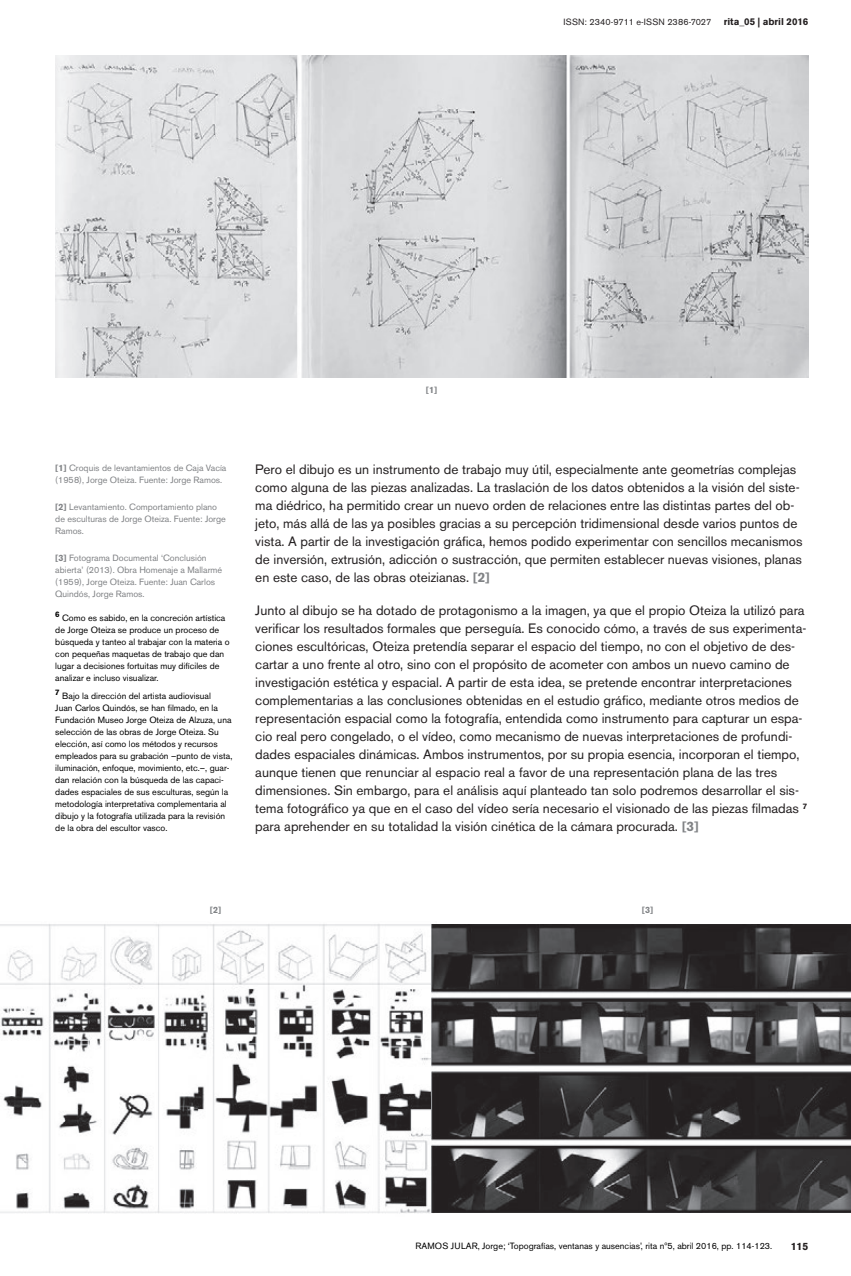
<style>
.page{position:relative;width:851px;height:1276px;background:#fff}
.page>*{position:absolute;margin:0;border:0;box-sizing:border-box;transform-origin:0 0}
.t1{font:13.5px/18px "Akzidenz Grotesk BE";color:#231f20}
.t2{font:700 10.5px "Akzidenz Grotesk BE";color:#231f20}
.t3{font:700 9.75px "Akzidenz Grotesk BE";color:#231f20}
.t4{font:9px/12px "Akzidenz Grotesk BE";color:#000}
.t5{font:9px/12px "Akzidenz Grotesk BE";color:#808285}
.t6{font:9px "Akzidenz Grotesk BE";letter-spacing:.02em;color:#231f20}
.t7{font:700 9px "Akzidenz Grotesk BE";color:#808285}
.t8{font:700 7.8px "Akzidenz Grotesk BE";color:#000}
.s1{font-weight:700}
.s2{font-weight:700;color:#808285}
</style>
<div class="page">
<img style="left:55px;top:55px;width:753px;height:323px">
<img style="left:0;top:924px;width:436px;height:289px">
<img style="left:432px;top:924px;width:418px;height:288px">
<p class="t6" style="left:563px;top:17px;width:149px">ISSN: 2340-9711 e-ISSN 2386-7027</p>
<p class="t3" style="left:723px;top:16px;width:86px">rita_05 | abril 2016</p>
<p class="t7" style="left:426px;top:385px;width:13px">[1]</p>
<p class="t5" style="left:55px;top:462px;width:173px"><span class="s1">[1]</span> Croquis de levantamientos de Caja Vacía (1958), Jorge Oteiza. Fuente: Jorge Ramos.</p>
<p class="t5" style="left:55px;top:501px;width:172px"><span class="s1">[2]</span> Levantamiento. Comportamiento plano de esculturas de Jorge Oteiza. Fuente: Jorge<br>Ramos.</p>
<p class="t5" style="left:55px;top:552px;width:168px"><span class="s1">[3]</span> Fotograma Documental ‘Conclusión abierta’ (2013). Obra Homenaje a Mallarmé (1959), Jorge Oteiza. Fuente: Juan Carlos Quindós, Jorge Ramos.</p>
<p class="t8" style="left:55px;top:609px;width:6px">6</p>
<p class="t4" style="left:55px;top:612px;width:176px;text-indent:7px">Como es sabido, en la concreción artística de Jorge Oteiza se produce un proceso de búsqueda y tanteo al trabajar con la materia o con pequeñas maquetas de trabajo que dan lugar a decisiones fortuitas muy difíciles de analizar e incluso visualizar.</p>
<p class="t8" style="left:55px;top:687px;width:6px">7</p>
<p class="t4" style="left:55px;top:690px;width:178px;text-indent:7px">Bajo la dirección del artista audiovisual<br>Juan Carlos Quindós, se han filmado, en la Fundación Museo Jorge Oteiza de Alzuza, una selección de las obras de Jorge Oteiza. Su elección, así como los métodos y recursos empleados para su grabación –punto de vista, iluminación, enfoque, movimiento, etc.–, guar&shy;dan relación con la búsqueda de las capaci&shy;dades espaciales de sus esculturas, según la metodología interpretativa complementaria al dibujo y la fotografía utilizada para la revisión de la obra del escultor vasco.</p>
<p class="t1" style="left:255px;top:460px;width:549px">Pero el dibujo es un instrumento de trabajo muy útil, especialmente ante geometrías complejas como alguna de las piezas analizadas. La traslación de los datos obtenidos a la visión del siste&shy;ma diédrico, ha permitido crear un nuevo orden de relaciones entre las distintas partes del ob&shy;jeto, más allá de las ya posibles gracias a su percepción tridimensional desde varios puntos de vista. A partir de la investigación gráfica, hemos podido experimentar con sencillos mecanismos de inversión, extrusión, adicción o sustracción, que permiten establecer nuevas visiones, planas en este caso, de las obras oteizianas. <span class="s2">[2]</span></p>
<p class="t1" style="left:255px;top:601px;width:553px">Junto al dibujo se ha dotado de protagonismo a la imagen, ya que el propio Oteiza la utilizó para verificar los resultados formales que perseguía. Es conocido cómo, a través de sus experimenta&shy;ciones escultóricas, Oteiza pretendía separar el espacio del tiempo, no con el objetivo de des&shy;cartar a uno frente al otro, sino con el propósito de acometer con ambos un nuevo camino de investigación estética y espacial. A partir de esta idea, se pretende encontrar interpretaciones complementarias a las conclusiones obtenidas en el estudio gráfico, mediante otros medios de representación espacial como la fotografía, entendida como instrumento para capturar un espa&shy;cio real pero congelado, o el vídeo, como mecanismo de nuevas interpretaciones de profundi&shy;dades espaciales dinámicas. Ambos instrumentos, por su propia esencia, incorporan el tiempo, aunque tienen que renunciar al espacio real a favor de una representación plana de las tres dimensiones. Sin embargo, para el análisis aquí planteado tan solo podremos desarrollar el sis&shy;tema fotográfico ya que en el caso del vídeo sería necesario el visionado de las piezas filmadas <sup>7 </sup>para aprehender en su totalidad la visión cinética de la cámara procurada. <span class="s2">[3]</span></p>
<p class="t7" style="left:210px;top:905px;width:13px">[2]</p>
<p class="t7" style="left:641px;top:904px;width:13px">[3]</p>
<p class="t4" style="left:415px;top:1239px;width:358px">RAMOS JULAR, Jorge; ‘Topografías, ventanas y ausencias’, rita nº5, abril 2016, pp. 114-123.</p>
<p class="t2" style="left:790px;top:1240px;width:19px">115</p>
</div>
